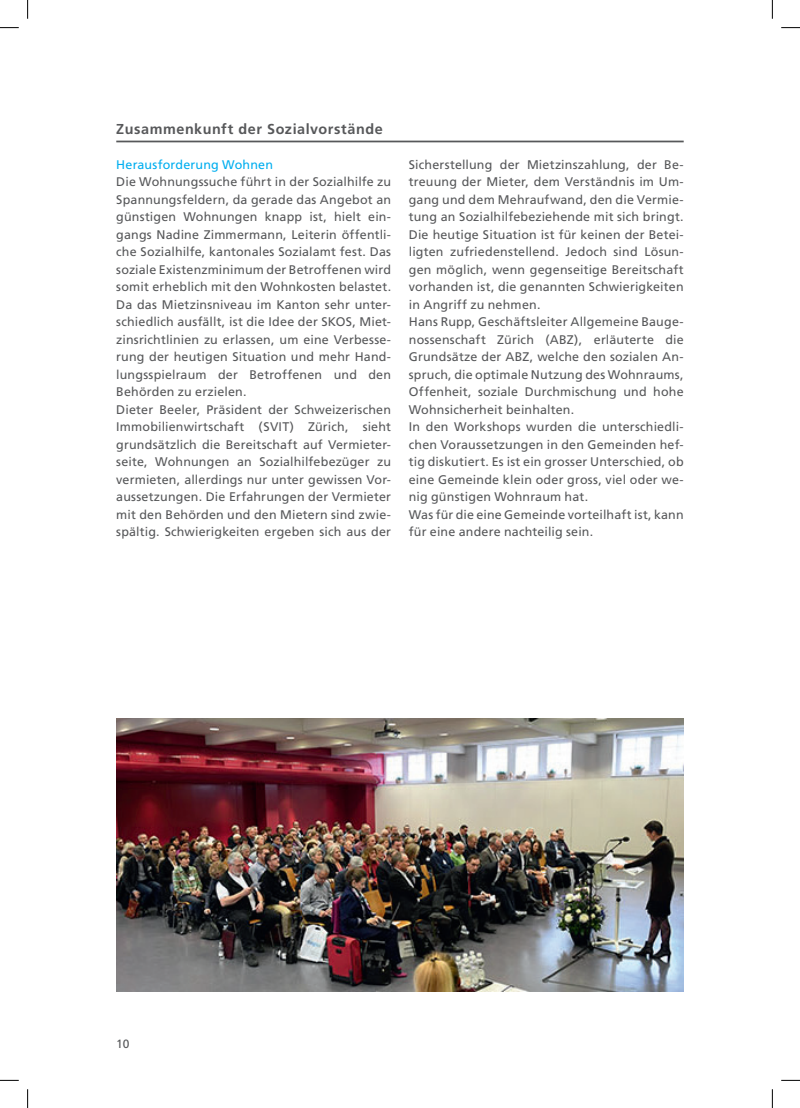
<style>
.page{position:relative;width:800px;height:1108px;background:#fff}
.page>*{position:absolute;margin:0;border:0;box-sizing:border-box;transform-origin:0 0}
.t1{font:700 14.38px "Frutiger";letter-spacing:.04em;color:#57585a}
.t2{font:12.5px/17.5px "Frutiger";letter-spacing:.015em;color:#57585a}
.t3{font:12.5px "Frutiger";letter-spacing:.015em;color:#00aeef}
.t4{font:12px "Frutiger";color:#57585a}
</style>
<div class="page">
<hr style="left:116px;top:141px;width:567px;height:1px;background:#57585a">
<img style="left:116px;top:719px;width:567px;height:272px">
<svg style="left:0;top:27px;width:19px;height:1px"></svg>
<svg style="left:781px;top:27px;width:18px;height:1px"></svg>
<svg style="left:0;top:1079px;width:19px;height:2px"></svg>
<svg style="left:781px;top:1079px;width:18px;height:2px"></svg>
<svg style="left:27px;top:0;width:1px;height:19px"></svg>
<svg style="left:27px;top:1089px;width:1px;height:19px"></svg>
<svg style="left:771px;top:0;width:1px;height:19px"></svg>
<svg style="left:771px;top:1089px;width:1px;height:19px"></svg>
<p class="t1" style="left:116px;top:120px;width:268px">Zusammenkunft der Sozialvorstände</p>
<p class="t3" style="left:116px;top:157px;width:158px">Herausforderung Wohnen</p>
<p class="t2" style="left:116px;top:173px;width:276px">Die Wohnungssuche führt in der Sozialhilfe zu Spannungsfeldern, da gerade das Angebot an günstigen Wohnungen knapp ist, hielt ein&shy;gangs Nadine Zimmermann, Leiterin öffentli&shy;che Sozialhilfe, kantonales Sozialamt fest. Das soziale Existenzminimum der Betroffenen wird somit erheblich mit den Wohnkosten belastet.<br>Da das Mietzinsniveau im Kanton sehr unter&shy;schiedlich ausfällt, ist die Idee der SKOS, Miet&shy;zinsrichtlinien zu erlassen, um eine Verbesse&shy;rung der heutigen Situation und mehr Hand&shy;lungsspielraum der Betroffenen und den Behörden zu erzielen.<br>Dieter Beeler, Präsident der Schweizerischen Immobilienwirtschaft (SVIT) Zürich, sieht grundsätzlich die Bereitschaft auf Vermieter&shy;seite, Wohnungen an Sozialhilfebezüger zu vermieten, allerdings nur unter gewissen Vor&shy;aussetzungen. Die Erfahrungen der Vermieter mit den Behörden und den Mietern sind zwie&shy;spältig. Schwierigkeiten ergeben sich aus der</p>
<p class="t2" style="left:409px;top:155px;width:276px">Sicherstellung der Mietzinszahlung, der Be&shy;treuung der Mieter, dem Verständnis im Um&shy;gang und dem Mehraufwand, den die Vermie&shy;tung an Sozialhilfebeziehende mit sich bringt.<br>Die heutige Situation ist für keinen der Betei&shy;ligten zufriedenstellend. Jedoch sind Lösun&shy;gen möglich, wenn gegenseitige Bereitschaft vorhanden ist, die genannten Schwierigkeiten in Angriff zu nehmen.<br>Hans Rupp, Geschäftsleiter Allgemeine Bauge&shy;nossenschaft Zürich (ABZ), erläuterte die Grundsätze der ABZ, welche den sozialen An&shy;spruch, die optimale Nutzung des Wohnraums, Offenheit, soziale Durchmischung und hohe Wohnsicherheit beinhalten.<br>In den Workshops wurden die unterschiedli&shy;chen Voraussetzungen in den Gemeinden hef&shy;tig diskutiert. Es ist ein grosser Unterschied, ob eine Gemeinde klein oder gross, viel oder we&shy;nig günstigen Wohnraum hat.<br>Was für die eine Gemeinde vorteilhaft ist, kann für eine andere nachteilig sein.</p>
<p class="t4" style="left:116px;top:1036px;width:15px">10</p>
</div>
